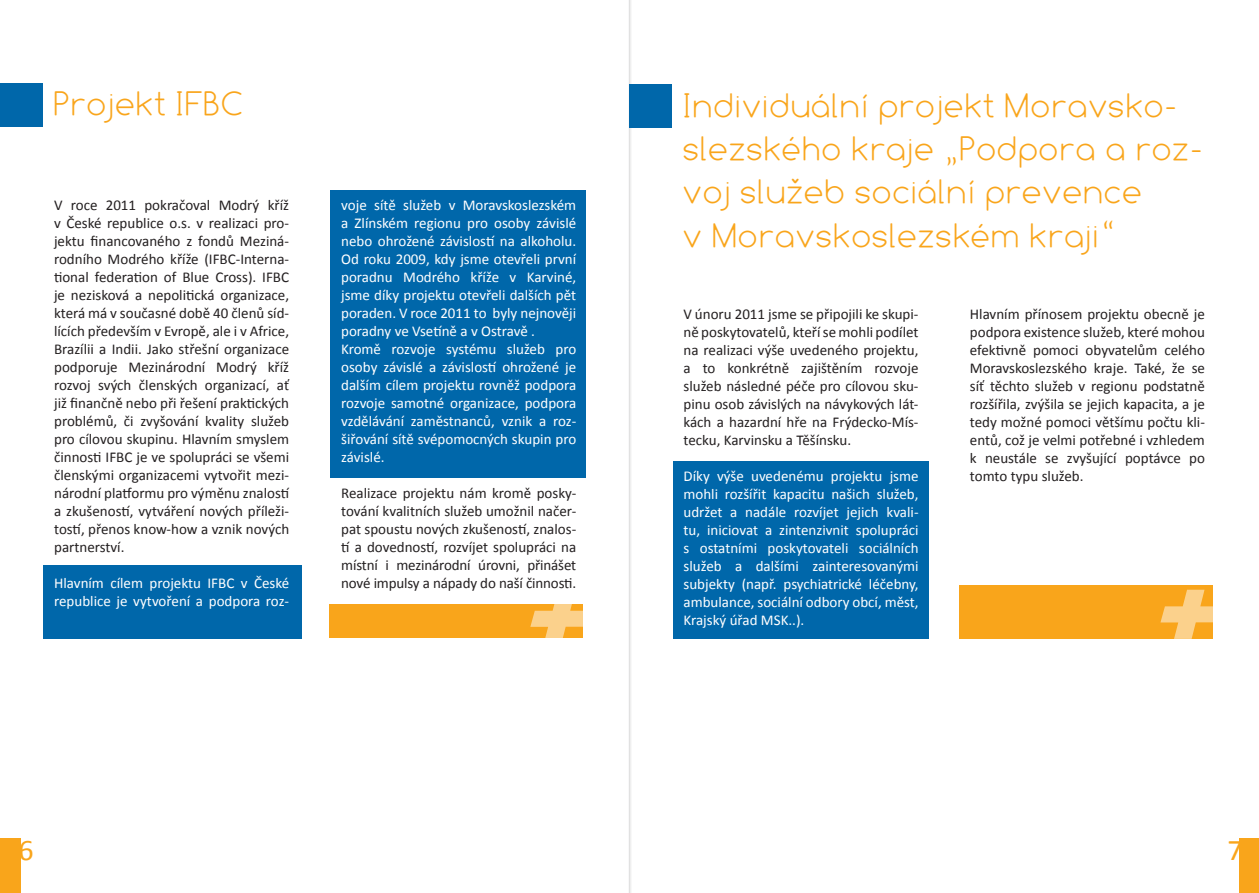
<style>
.page{position:relative;width:1259px;height:893px;background:#fff}
.page>*{position:absolute;margin:0;border:0;box-sizing:border-box;transform-origin:0 0}
.t1{font:100 36px/43.2px "Comfortaa";color:#f9a51b}
.t2{font:30px "Calibri";color:#f9a51b}
.t3{font:15px/18px "Calibri";color:#231f20;text-align:justify}
.t4{font:15px/18px "Calibri";color:#fff}
</style>
<div class="page">
<div style="left:0;top:839px;width:21px;height:54px;background:#f9a51b"></div>
<hr style="left:627px;top:0;width:2px;height:893px;background:#fbfbfc">
<div style="left:1239px;top:839px;width:20px;height:54px;background:#f9a51b"></div>
<hr style="left:629px;top:0;width:2px;height:893px;background:#e8e8e8">
<div style="left:44px;top:565px;width:258px;height:74px;background:#0067aa"></div>
<div style="left:330px;top:190px;width:255px;height:288px;background:#0067aa"></div>
<div style="left:673px;top:461px;width:256px;height:178px;background:#0067aa"></div>
<div style="left:0;top:83px;width:43px;height:44px;background:#0067aa"></div>
<div style="left:330px;top:604px;width:253px;height:33px;background:#f9a51b"></div>
<div style="left:959px;top:586px;width:253px;height:53px;background:#f9a51b"></div>
<svg style="left:530px;top:604px;width:53px;height:34px"></svg>
<svg style="left:1160px;top:590px;width:53px;height:49px"></svg>
<div style="left:629px;top:84px;width:43px;height:44px;background:#0067aa"></div>
<h1 class="t1" style="left:54px;top:82px;width:193px">Projekt IFBC</h1>
<p class="t3" style="left:54px;top:196px;width:237px">V roce 2011 pokračoval Modrý kříž v České republice o.s. v realizaci pro&shy;jektu financovaného z fondů Meziná&shy;rodního Modrého kříže (IFBC-Interna&shy;tional federation of Blue Cross). IFBC je nezisková a nepolitická organizace, která má v současné době 40 členů síd&shy;lících především v Evropě, ale i v Africe, Brazílii a Indii. Jako střešní organizace podporuje Mezinárodní Modrý kříž rozvoj svých členských organizací, ať již finančně nebo při řešení praktických problémů, či zvyšování kvality služeb pro cílovou skupinu. Hlavním smyslem činnosti IFBC je ve spolupráci se všemi členskými organizacemi vytvořit mezi&shy;národní platformu pro výměnu znalostí a zkušeností, vytváření nových příleži&shy;tostí, přenos know-how a vznik nových partnerství.</p>
<p class="t4" style="left:54px;top:574px;width:237px">Hlavním cílem projektu IFBC v České republice je vytvoření a podpora roz-</p>
<p class="t4" style="left:341px;top:196px;width:237px">voje sítě služeb v Moravskoslezském a Zlínském regionu pro osoby závislé nebo ohrožené závislostí na alkoholu.<br>Od roku 2009, kdy jsme otevřeli první poradnu Modrého kříže v Karviné, jsme díky projektu otevřeli dalších pět poraden. V roce 2011 to byly nejnověji poradny ve Vsetíně a v Ostravě .<br>Kromě rozvoje systému služeb pro osoby závislé a závislostí ohrožené je dalším cílem projektu rovněž podpora rozvoje samotné organizace, podpora vzdělávání zaměstnanců, vznik a roz&shy;šiřování sítě svépomocných skupin pro závislé.</p>
<p class="t3" style="left:341px;top:484px;width:237px">Realizace projektu nám kromě posky&shy;tování kvalitních služeb umožnil načer&shy;pat spoustu nových zkušeností, znalos&shy;tí a dovedností, rozvíjet spolupráci na místní i mezinárodní úrovni, přinášet nové impulsy a nápady do naší činnosti.</p>
<h1 class="t1" style="left:683px;top:84px;width:521px">Individuální projekt Moravsko&shy;slezského kraje „Podpora a roz&shy;voj služeb sociální prevence<br>v Moravskoslezském kraji“</h1>
<p class="t3" style="left:683px;top:305px;width:237px">V únoru 2011 jsme se připojili ke skupi&shy;ně poskytovatelů, kteří se mohli podílet na realizaci výše uvedeného projektu, a to konkrétně zajištěním rozvoje služeb následné péče pro cílovou sku&shy;pinu osob závislých na návykových lát&shy;kách a hazardní hře na Frýdecko-Mís&shy;tecku, Karvinsku a Těšínsku.</p>
<p class="t4" style="left:683px;top:467px;width:237px;text-align:justify">Díky výše uvedenému projektu jsme mohli rozšířit kapacitu našich služeb, udržet a nadále rozvíjet jejich kvali&shy;tu, iniciovat a zintenzivnit spolupráci s ostatními poskytovateli sociálních služeb a dalšími zainteresovanými subjekty (např. psychiatrické léčebny, ambulance, sociální odbory obcí, měst, Krajský úřad MSK..).</p>
<p class="t3" style="left:970px;top:305px;width:237px">Hlavním přínosem projektu obecně je podpora existence služeb, které mohou efektivně pomoci obyvatelům celého Moravskoslezského kraje. Také, že se síť těchto služeb v regionu podstatně rozšířila, zvýšila se jejich kapacita, a je tedy možné pomoci většímu počtu kli&shy;entů, což je velmi potřebné i vzhledem k neustále se zvyšující poptávce po tomto typu služeb.</p>
<h2 class="t2" style="left:18px;top:831px;width:17px">6</h2>
<h2 class="t2" style="left:1227px;top:831px;width:17px">7</h2>
</div>
